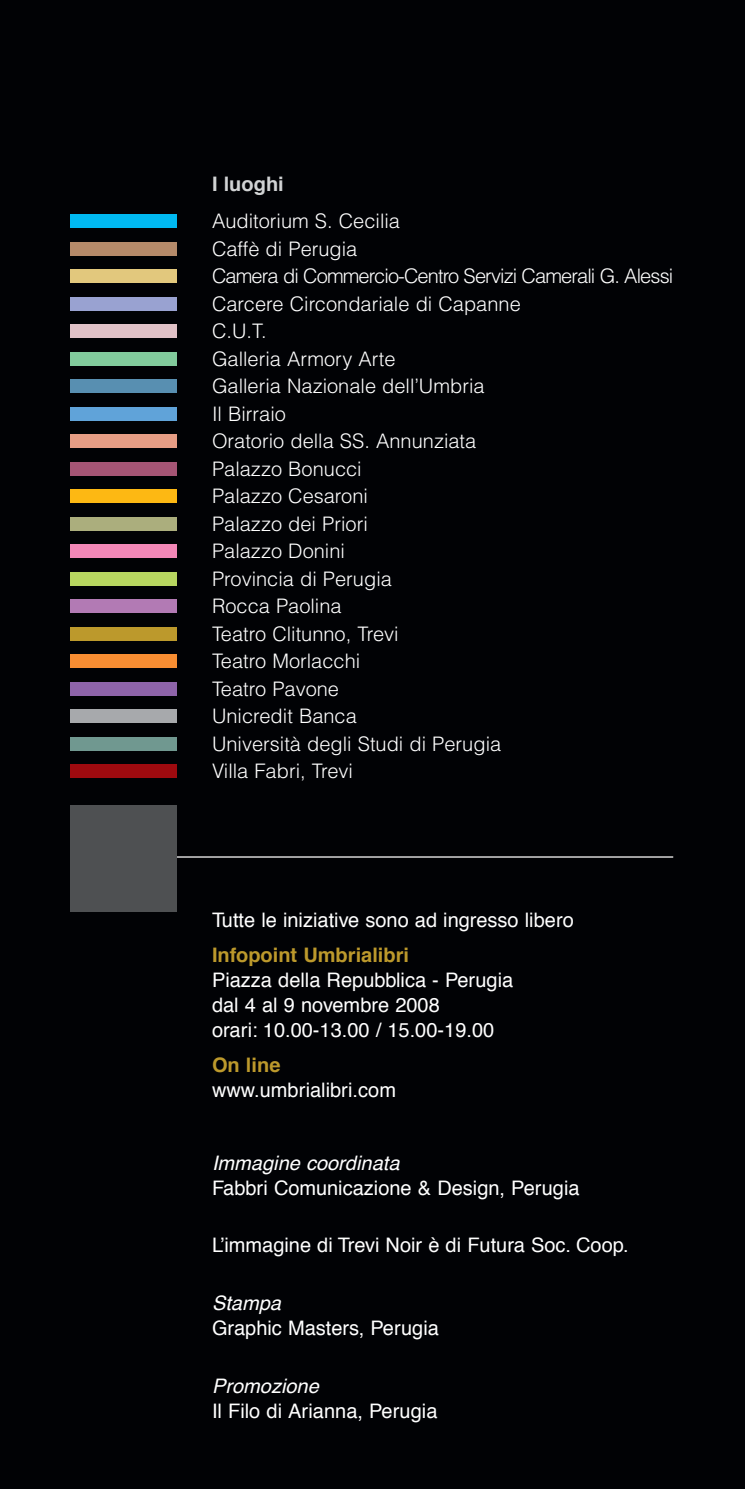
<style>
.page{position:relative;width:745px;height:1489px;background:#fff}
.page>*{position:absolute;margin:0;border:0;box-sizing:border-box;transform-origin:0 0}
.t1{font:300 20px/27.5px "Helvetica";color:#fff}
.t2{font:20px/25px "Helvetica";color:#fff}
.t3{font:italic 20px "Helvetica";color:#fff}
.t4{font:700 20px "Helvetica";color:#bc992c}
.t5{font:700 20px "Helvetica";color:#d1d3d4}
</style>
<div class="page">
<div style="left:0;top:0;width:743px;height:1488px;background:#010205"></div>
<hr style="left:166px;top:856px;width:506px;height:1px;background:#fff">
<div style="left:70px;top:805px;width:106px;height:106px;background:#4e5052"></div>
<div style="left:70px;top:214px;width:106px;height:14px;background:#00b9f2"></div>
<div style="left:70px;top:242px;width:106px;height:13px;background:#b58a6a"></div>
<div style="left:70px;top:269px;width:106px;height:14px;background:#e2c87d"></div>
<div style="left:70px;top:297px;width:106px;height:13px;background:#99a2d1"></div>
<div style="left:70px;top:324px;width:106px;height:14px;background:#e0c1c7"></div>
<div style="left:70px;top:352px;width:106px;height:13px;background:#81ca9c"></div>
<div style="left:70px;top:379px;width:106px;height:13px;background:#588fb1"></div>
<div style="left:70px;top:407px;width:106px;height:14px;background:#60a3d9"></div>
<div style="left:70px;top:434px;width:106px;height:14px;background:#e69d85"></div>
<div style="left:70px;top:462px;width:106px;height:13px;background:#a55575"></div>
<div style="left:70px;top:489px;width:106px;height:14px;background:#fdb813"></div>
<div style="left:70px;top:517px;width:106px;height:13px;background:#abae7d"></div>
<div style="left:70px;top:544px;width:106px;height:14px;background:#f287b7"></div>
<div style="left:70px;top:572px;width:106px;height:13px;background:#b7d660"></div>
<div style="left:70px;top:599px;width:106px;height:14px;background:#b27ab4"></div>
<div style="left:70px;top:627px;width:106px;height:13px;background:#bc992c"></div>
<div style="left:70px;top:682px;width:106px;height:13px;background:#8e64aa"></div>
<div style="left:70px;top:654px;width:106px;height:14px;background:#f78d32"></div>
<div style="left:70px;top:709px;width:106px;height:14px;background:#a7a9ac"></div>
<div style="left:70px;top:737px;width:106px;height:13px;background:#709890"></div>
<div style="left:70px;top:764px;width:106px;height:14px;background:#9e0a0f"></div>
<p class="t5" style="left:212px;top:175px;width:73px">I luoghi</p>
<p class="t1" style="left:212px;top:209px;width:462px">Auditorium S. Cecilia<br>Caffè di Perugia<br>Camera di Commercio-Centro Servizi Camerali G. Alessi<br>Carcere Circondariale di Capanne<br>C.U.T.<br>Galleria Armory Arte<br>Galleria Nazionale dell’Umbria<br>Il Birraio<br>Oratorio della SS. Annunziata<br>Palazzo Bonucci<br>Palazzo Cesaroni<br>Palazzo dei Priori<br>Palazzo Donini<br>Provincia di Perugia<br>Rocca Paolina<br>Teatro Clitunno, Trevi<br>Teatro Morlacchi<br>Teatro Pavone<br>Unicredit Banca<br>Università degli Studi di Perugia<br>Villa Fabri, Trevi</p>
<p class="t2" style="left:212px;top:909px;width:363px">Tutte le iniziative sono ad ingresso libero</p>
<p class="t4" style="left:212px;top:946px;width:198px">Infopoint Umbrialibri</p>
<p class="t2" style="left:212px;top:969px;width:302px">Piazza della Repubblica - Perugia dal 4 al 9 novembre 2008<br>orari: 10.00-13.00 / 15.00-19.00</p>
<p class="t4" style="left:212px;top:1056px;width:70px">On line</p>
<p class="t2" style="left:212px;top:1079px;width:185px">www.umbrialibri.com</p>
<p class="t3" style="left:212px;top:1154px;width:189px">Immagine coordinata</p>
<p class="t2" style="left:212px;top:1176px;width:369px">Fabbri Comunicazione &amp; Design, Perugia</p>
<p class="t2" style="left:212px;top:1234px;width:418px">L’immagine di Trevi Noir è di Futura Soc. Coop.</p>
<p class="t3" style="left:212px;top:1294px;width:70px">Stampa</p>
<p class="t2" style="left:212px;top:1316px;width:228px">Graphic Masters, Perugia</p>
<p class="t3" style="left:212px;top:1376px;width:108px">Promozione</p>
<p class="t2" style="left:212px;top:1399px;width:227px">Il Filo di Arianna, Perugia</p>
</div>
